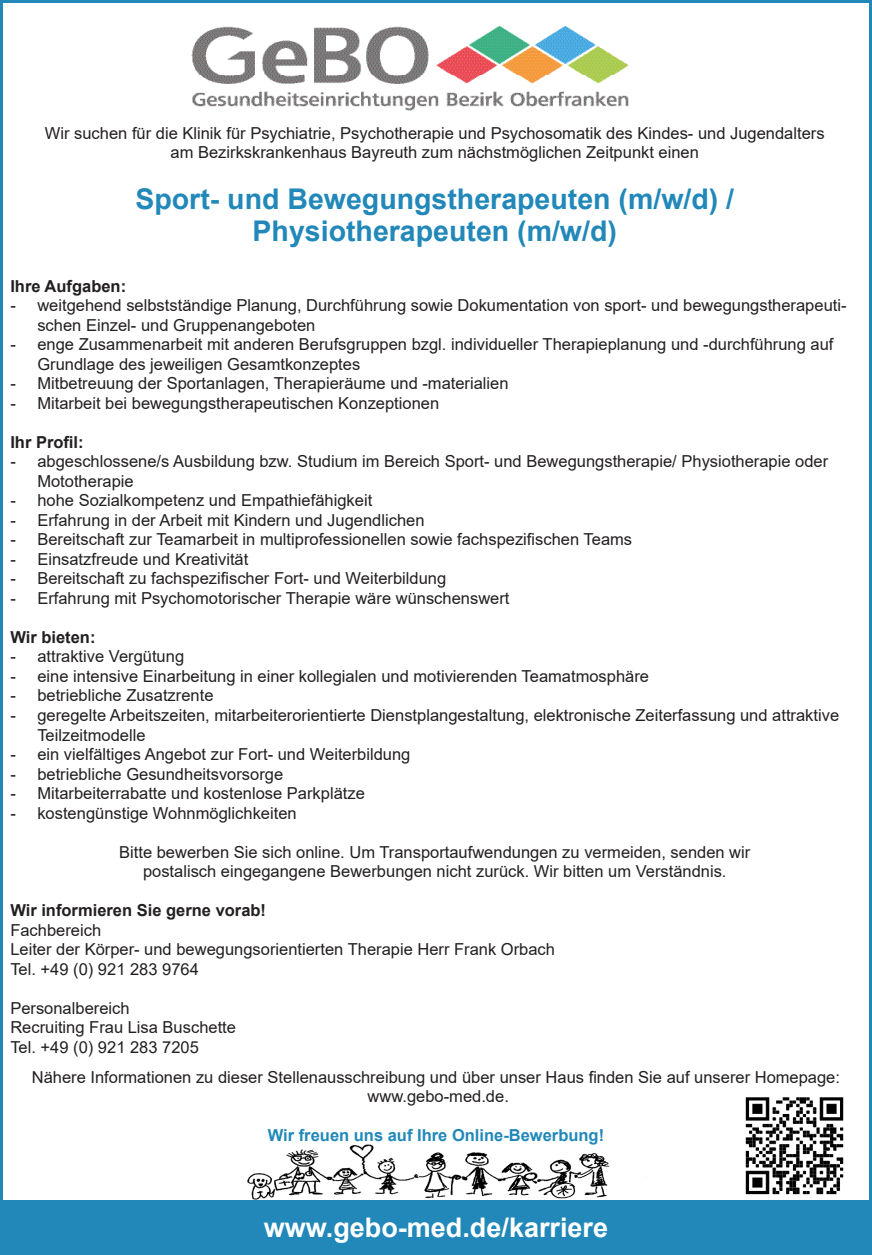
<style>
.page{position:relative;width:872px;height:1255px;background:#fff}
.page>*{position:absolute;margin:0;border:0;box-sizing:border-box;transform-origin:0 0}
.t1{font:700 28.5px "Arial";color:#2188b9}
.t2{font:700 27px "Arial";color:#fff}
.t3{font:16.5px/19.5px "Arial";color:#231f20}
.t4{font:700 16.5px "Arial";color:#231f20}
.t5{font:700 16.5px "Arial";color:#2188b9}
</style>
<div class="page">
<img style="left:247px;top:1129px;width:400px;height:71px">
<div style="left:0;top:1200px;width:872px;height:54px;background:#2188b9"></div>
<img style="left:745px;top:1097px;width:99px;height:98px">
<img style="left:191px;top:27px;width:438px;height:84px">
<p class="t3" style="left:45px;top:123px;width:781px">Wir suchen für die Klinik für Psychiatrie, Psychotherapie und Psychosomatik des Kindes- und Jugendalters</p>
<p class="t3" style="left:170px;top:142px;width:530px">am Bezirkskrankenhaus Bayreuth zum nächstmöglichen Zeitpunkt einen</p>
<p class="t1" style="left:135px;top:179px;width:600px">Sport- und Bewegungstherapeuten (m/w/d) /</p>
<p class="t1" style="left:253px;top:211px;width:366px">Physiotherapeuten (m/w/d)</p>
<p class="t4" style="left:10px;top:274px;width:117px">Ihre Aufgaben:</p>
<p class="t3" style="left:37px;top:295px;width:811px;text-indent:-27px">- weitgehend selbstständige Planung, Durchführung sowie Dokumentation von sport- und bewegungstherapeuti&shy;schen Einzel- und Gruppenangeboten</p>
<p class="t3" style="left:37px;top:334px;width:797px;text-indent:-27px">- enge Zusammenarbeit mit anderen Berufsgruppen bzgl. individueller Therapieplanung und -durchführung auf<br>Grundlage des jeweiligen Gesamtkonzeptes</p>
<p class="t3" style="left:10px;top:373px;width:500px">- Mitbetreuung der Sportanlagen, Therapieräume und -materialien</p>
<p class="t3" style="left:10px;top:393px;width:430px">- Mitarbeit bei bewegungstherapeutischen Konzeptionen</p>
<p class="t4" style="left:10px;top:430px;width:75px">Ihr Profil:</p>
<p class="t3" style="left:37px;top:451px;width:792px;text-indent:-27px">- abgeschlossene/s Ausbildung bzw. Studium im Bereich Sport- und Bewegungstherapie/ Physiotherapie oder<br>Mototherapie</p>
<p class="t3" style="left:10px;top:490px;width:363px">- hohe Sozialkompetenz und Empathiefähigkeit</p>
<p class="t3" style="left:10px;top:510px;width:416px">- Erfahrung in der Arbeit mit Kindern und Jugendlichen</p>
<p class="t3" style="left:10px;top:529px;width:623px">- Bereitschaft zur Teamarbeit in multiprofessionellen sowie fachspezifischen Teams</p>
<p class="t3" style="left:10px;top:549px;width:239px">- Einsatzfreude und Kreativität</p>
<p class="t3" style="left:10px;top:568px;width:437px">- Bereitschaft zu fachspezifischer Fort- und Weiterbildung</p>
<p class="t3" style="left:10px;top:588px;width:500px">- Erfahrung mit Psychomotorischer Therapie wäre wünschenswert</p>
<p class="t4" style="left:10px;top:625px;width:87px">Wir bieten:</p>
<p class="t3" style="left:10px;top:646px;width:175px">- attraktive Vergütung</p>
<p class="t3" style="left:10px;top:666px;width:640px">- eine intensive Einarbeitung in einer kollegialen und motivierenden Teamatmosphäre</p>
<p class="t3" style="left:10px;top:685px;width:205px">- betriebliche Zusatzrente</p>
<p class="t3" style="left:37px;top:705px;width:803px;text-indent:-27px">- geregelte Arbeitszeiten, mitarbeiterorientierte Dienstplangestaltung, elektronische Zeiterfassung und attraktive<br>Teilzeitmodelle</p>
<p class="t3" style="left:10px;top:744px;width:401px">- ein vielfältiges Angebot zur Fort- und Weiterbildung</p>
<p class="t3" style="left:10px;top:763px;width:274px">- betriebliche Gesundheitsvorsorge</p>
<p class="t3" style="left:10px;top:783px;width:356px">- Mitarbeiterrabatte und kostenlose Parkplätze</p>
<p class="t3" style="left:10px;top:802px;width:288px">- kostengünstige Wohnmöglichkeiten</p>
<p class="t3" style="left:119px;top:841px;width:632px">Bitte bewerben Sie sich online. Um Transportaufwendungen zu vermeiden, senden wir</p>
<p class="t3" style="left:143px;top:861px;width:585px">postalisch eingegangene Bewerbungen nicht zurück. Wir bitten um Verständnis.</p>
<p class="t4" style="left:10px;top:898px;width:257px">Wir informieren Sie gerne vorab!</p>
<p class="t3" style="left:10px;top:919px;width:92px">Fachbereich</p>
<p class="t3" style="left:10px;top:939px;width:546px">Leiter der Körper- und bewegungsorientierten Therapie Herr Frank Orbach</p>
<p class="t3" style="left:10px;top:958px;width:190px">Tel. +49 (0) 921 283 9764</p>
<p class="t3" style="left:10px;top:997px;width:121px">Personalbereich</p>
<p class="t3" style="left:10px;top:1017px;width:227px">Recruiting Frau Lisa Buschette</p>
<p class="t3" style="left:10px;top:1036px;width:190px">Tel. +49 (0) 921 283 7205</p>
<p class="t3" style="left:32px;top:1066px;width:809px">Nähere Informationen zu dieser Stellenausschreibung und über unser Haus finden Sie auf unserer Homepage:</p>
<p class="t3" style="left:368px;top:1086px;width:143px">www.gebo-med.de.</p>
<p class="t5" style="left:268px;top:1123px;width:338px">Wir freuen uns auf Ihre Online-Bewerbung!</p>
<p class="t2" style="left:264px;top:1208px;width:346px">www.gebo-med.de/karriere</p>
</div>
